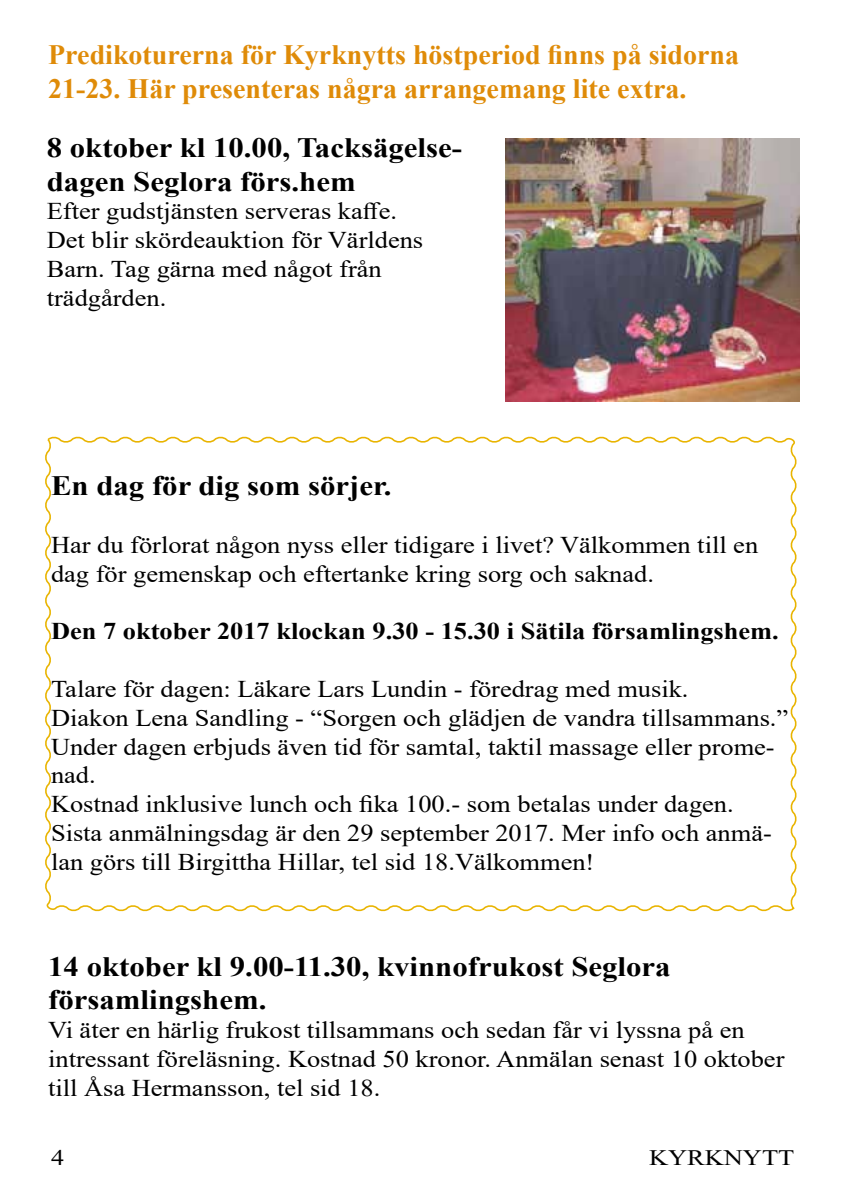
<style>
.page{position:relative;width:842px;height:1191px;background:#fff}
.page>*{position:absolute;margin:0;border:0;box-sizing:border-box;transform-origin:0 0}
.t1{font:700 28px/33.6px "Times New Roman";color:#000;scale:1.1 1}
.t2{font:700 28px/33.6px "Times New Roman";color:#df8b08}
.t3{font:24px/28.8px "Times New Roman";color:#000;scale:1.1 1}
.t4{font:700 24px "Times New Roman";color:#000;scale:1.1 1}
.t5{font:22px "Times New Roman";color:#000;scale:1.2 1}
</style>
<div class="page">
<svg style="left:45px;top:436px;width:752px;height:476px"></svg>
<img style="left:505px;top:138px;width:294px;height:264px">
<p class="t2" style="left:48px;top:37px;width:692px">Predikoturerna för Kyrknytts höstperiod finns på sidorna<br>21-23. Här presenteras några arrangemang lite extra.</p>
<p class="t1" style="left:47px;top:130px;width:379px">8 oktober kl 10.00, Tacksägelse&shy;dagen Seglora förs.hem</p>
<p class="t3" style="left:47px;top:196px;width:344px">Efter gudstjänsten serveras kaffe.<br>Det blir skördeauktion för Världens<br>Barn. Tag gärna med något från trädgården.</p>
<p class="t1" style="left:51px;top:468px;width:311px">En dag för dig som sörjer.</p>
<p class="t3" style="left:51px;top:530px;width:644px">Har du förlorat någon nyss eller tidigare i livet? Välkommen till en dag för gemenskap och eftertanke kring sorg och saknad.</p>
<p class="t4" style="left:51px;top:614px;width:663px">Den 7 oktober 2017 klockan 9.30 - 15.30 i Sätila församlingshem.</p>
<p class="t3" style="left:51px;top:674px;width:672px">Talare för dagen: Läkare Lars Lundin - föredrag med musik.<br>Diakon Lena Sandling - “Sorgen och glädjen de vandra tillsammans.” Under dagen erbjuds även tid för samtal, taktil massage eller prome&shy;nad.<br>Kostnad inklusive lunch och fika 100.- som betalas under dagen.<br>Sista anmälningsdag är den 29 september 2017. Mer info och anmä&shy;lan görs till Birgittha Hillar, tel sid 18.Välkommen!</p>
<p class="t1" style="left:48px;top:948px;width:567px">14 oktober kl 9.00-11.30, kvinnofrukost Seglora församlingshem.</p>
<p class="t3" style="left:48px;top:1014px;width:671px">Vi äter en härlig frukost tillsammans och sedan får vi lyssna på en intressant föreläsning. Kostnad 50 kronor. Anmälan senast 10 oktober till Åsa Hermansson, tel sid 18.</p>
<p class="t5" style="left:51px;top:1142px;width:13px">4</p>
<p class="t5" style="left:649px;top:1142px;width:122px">KYRKNYTT</p>
</div>
